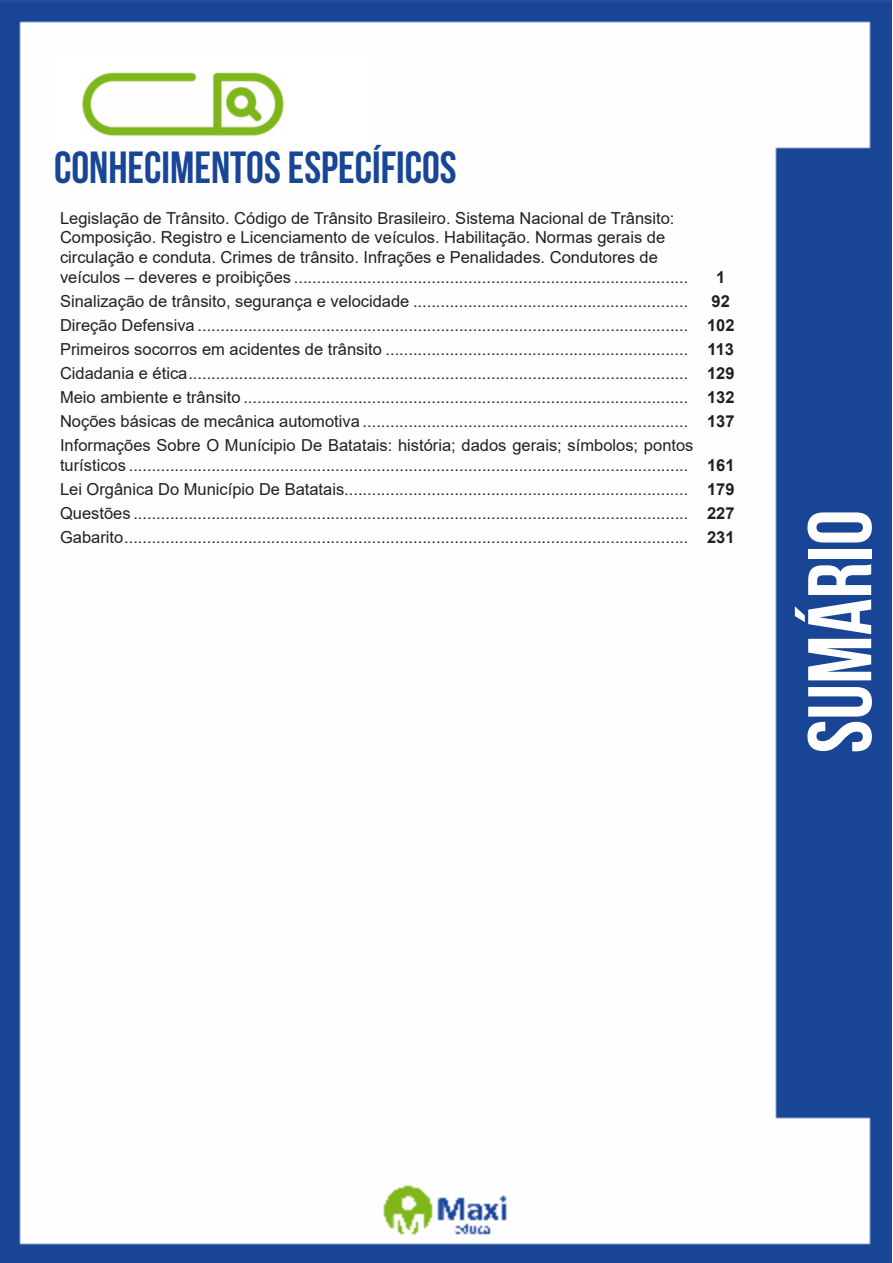
<style>
.page{position:relative;width:893px;height:1263px;background:#fff}
.page>*{position:absolute;margin:0;border:0;box-sizing:border-box;transform-origin:0 0}
.t1{font:700 90px "Bebas Neue";color:#fff}
.t2{font:700 45px "Bebas Neue";color:#184696}
.ALTERNATIVAS{font:16.5px/19.8px "Arial";color:#231f20}
.ALTERNATIVAS-2{font:700 16.5px "Arial";color:#231f20}
</style>
<div class="page">
<img style="left:0;top:0;width:892px;height:1263px">
<div style="left:53px;top:55px;width:317px;height:121px;background:#fff"></div>
<img style="left:82px;top:72px;width:201px;height:64px">
<p class="t2" style="left:54px;top:142px;width:404px">CONHECIMENTOS ESPECÍFICOS</p>
<p class="ALTERNATIVAS" style="left:60px;top:208px;width:630px">Legislação de Trânsito. Código de Trânsito Brasileiro. Sistema Nacional de Trânsito:<br>Composição. Registro e Licenciamento de veículos. Habilitação. Normas gerais de circulação e conduta. Crimes de trânsito. Infrações e Penalidades. Condutores de veículos – deveres e proibições ......................................................................................</p>
<p class="ALTERNATIVAS-2" style="left:716px;top:266px;width:11px">1</p>
<p class="ALTERNATIVAS" style="left:60px;top:291px;width:630px">Sinalização de trânsito, segurança e velocidade ............................................................</p>
<p class="ALTERNATIVAS-2" style="left:712px;top:290px;width:20px">92</p>
<p class="ALTERNATIVAS" style="left:60px;top:315px;width:630px">Direção Defensiva ...........................................................................................................</p>
<p class="ALTERNATIVAS-2" style="left:707px;top:314px;width:29px">102</p>
<p class="ALTERNATIVAS" style="left:60px;top:339px;width:630px">Primeiros socorros em acidentes de trânsito ..................................................................</p>
<p class="ALTERNATIVAS-2" style="left:707px;top:338px;width:28px">113</p>
<p class="ALTERNATIVAS" style="left:60px;top:363px;width:630px">Cidadania e ética.............................................................................................................</p>
<p class="ALTERNATIVAS-2" style="left:707px;top:362px;width:29px">129</p>
<p class="ALTERNATIVAS" style="left:60px;top:387px;width:630px">Meio ambiente e trânsito .................................................................................................</p>
<p class="ALTERNATIVAS-2" style="left:707px;top:386px;width:29px">132</p>
<p class="ALTERNATIVAS" style="left:60px;top:411px;width:630px">Noções básicas de mecânica automotiva .......................................................................</p>
<p class="ALTERNATIVAS-2" style="left:707px;top:410px;width:29px">137</p>
<p class="ALTERNATIVAS" style="left:60px;top:435px;width:635px">Informações Sobre O Munícipio De Batatais: história; dados gerais; símbolos; pontos turísticos ..........................................................................................................................</p>
<p class="ALTERNATIVAS-2" style="left:707px;top:453px;width:29px">161</p>
<p class="ALTERNATIVAS" style="left:60px;top:479px;width:630px">Lei Orgânica Do Município De Batatais...........................................................................</p>
<p class="ALTERNATIVAS-2" style="left:707px;top:477px;width:29px">179</p>
<p class="ALTERNATIVAS" style="left:60px;top:503px;width:630px">Questões .........................................................................................................................</p>
<p class="ALTERNATIVAS-2" style="left:707px;top:501px;width:29px">227</p>
<p class="ALTERNATIVAS" style="left:60px;top:527px;width:630px">Gabarito...........................................................................................................................</p>
<p class="ALTERNATIVAS-2" style="left:707px;top:525px;width:29px">231</p>
<h1 class="t1" style="left:791px;top:753px;width:245px;rotate:-90deg">SUMÁRIO</h1>
</div>
